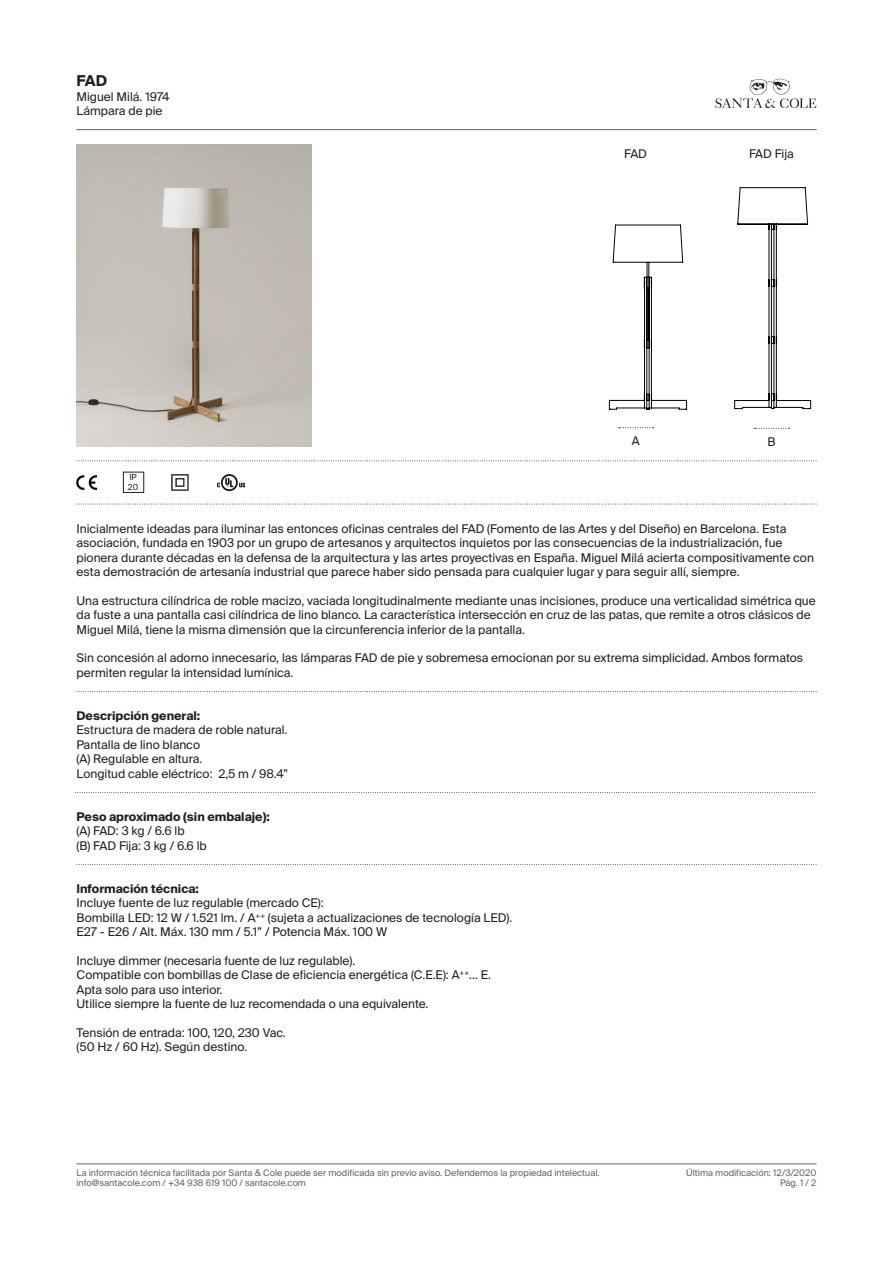
<style>
.page{position:relative;width:893px;height:1263px;background:#fff}
.page>*{position:absolute;margin:0;border:0;box-sizing:border-box;transform-origin:0 0}
.t1{font:700 15px "Suisse Intl";color:#231f20}
.t2{font:12px/14.4px "Suisse Intl";color:#231f20}
.t3{font:700 12px "Suisse Intl";color:#231f20}
.t4{font:9px "Suisse Intl";color:#636366}
.t5{font:8.25px "Suisse Intl";color:#231f20}
.s1{font-weight:700}
</style>
<div class="page">
<svg style="left:715px;top:79px;width:101px;height:29px"></svg>
<hr style="left:77px;top:129px;width:739px;height:1px;background:#636366">
<hr style="left:77px;top:1163px;width:739px;height:1px;background:#636366">
<svg style="left:77px;top:460px;width:740px;height:1px"></svg>
<svg style="left:77px;top:504px;width:740px;height:1px"></svg>
<svg style="left:77px;top:864px;width:740px;height:1px"></svg>
<svg style="left:77px;top:792px;width:739px;height:1px"></svg>
<svg style="left:77px;top:691px;width:740px;height:1px"></svg>
<img style="left:77px;top:475px;width:19px;height:14px">
<img style="left:218px;top:474px;width:26px;height:16px">
<div style="left:123px;top:472px;width:21px;height:20px;border:1px solid #231f20"></div>
<img style="left:172px;top:474px;width:17px;height:17px">
<svg style="left:619px;top:427px;width:35px;height:1px"></svg>
<svg style="left:754px;top:428px;width:35px;height:1px"></svg>
<img style="left:77px;top:144px;width:234px;height:302px">
<svg style="left:734px;top:187px;width:77px;height:222px"></svg>
<svg style="left:609px;top:225px;width:78px;height:185px"></svg>
<p class="t1" style="left:77px;top:72px;width:32px">FAD</p>
<p class="t2" style="left:77px;top:89px;width:95px">Miguel Milá. 1974<br>Lámpara de pie</p>
<p class="t5" style="left:129px;top:473px;width:9px">IP</p>
<p class="t5" style="left:128px;top:483px;width:12px">20</p>
<p class="t2" style="left:624px;top:147px;width:24px">FAD</p>
<p class="t2" style="left:749px;top:147px;width:46px">FAD Fija</p>
<p class="t2" style="left:632px;top:434px;width:9px">A</p>
<p class="t2" style="left:767px;top:434px;width:10px">B</p>
<p class="t2" style="left:77px;top:521px;width:739px">Inicialmente ideadas para iluminar las entonces oficinas centrales del FAD (Fomento de las Artes y del Diseño) en Barcelona. Esta asociación, fundada en 1903 por un grupo de artesanos y arquitectos inquietos por las consecuencias de la industrialización, fue pionera durante décadas en la defensa de la arquitectura y las artes proyectivas en España. Miguel Milá acierta compositivamente con esta demostración de artesanía industrial que parece haber sido pensada para cualquier lugar y para seguir allí, siempre.</p>
<p class="t2" style="left:77px;top:593px;width:741px">Una estructura cilíndrica de roble macizo, vaciada longitudinalmente mediante unas incisiones, produce una verticalidad simétrica que da fuste a una pantalla casi cilíndrica de lino blanco. La característica intersección en cruz de las patas, que remite a otros clásicos de<br>Miguel Milá, tiene la misma dimensión que la circunferencia inferior de la pantalla.</p>
<p class="t2" style="left:77px;top:651px;width:728px">Sin concesión al adorno innecesario, las lámparas FAD de pie y sobremesa emocionan por su extrema simplicidad. Ambos formatos permiten regular la intensidad lumínica.</p>
<p class="t2" style="left:77px;top:709px;width:212px"><span class="s1">Descripción general:<br></span>Estructura de madera de roble natural.</p>
<p class="t2" style="left:77px;top:737px;width:125px">Pantalla de lino blanco</p>
<p class="t2" style="left:77px;top:752px;width:127px">(A) Regulable en altura.</p>
<p class="t2" style="left:77px;top:766px;width:213px">Longitud cable eléctrico: 2,5 m / 98.4”</p>
<p class="t3" style="left:77px;top:810px;width:195px">Peso aproximado (sin embalaje):</p>
<p class="t2" style="left:77px;top:824px;width:110px">(A) FAD: 3 kg / 6.6 lb</p>
<p class="t2" style="left:77px;top:838px;width:132px">(B) FAD Fija: 3 kg / 6.6 lb</p>
<p class="t2" style="left:77px;top:881px;width:249px"><span class="s1">Información técnica:<br></span>Incluye fuente de luz regulable (mercado CE):</p>
<p class="t2" style="left:77px;top:910px;width:437px">Bombilla LED: 12 W / 1.521 lm. / A<sup>++</sup> (sujeta a actualizaciones de tecnología LED).</p>
<p class="t2" style="left:77px;top:925px;width:312px">E27 - E26 / Alt. Máx. 130 mm / 5.1” / Potencia Máx. 100 W</p>
<p class="t2" style="left:77px;top:953px;width:280px">Incluye dimmer (necesaria fuente de luz regulable).</p>
<p class="t2" style="left:77px;top:968px;width:416px">Compatible con bombillas de Clase de eficiencia energética (C.E.E): A<sup>++</sup>... E.</p>
<p class="t2" style="left:77px;top:982px;width:147px">Apta solo para uso interior.</p>
<p class="t2" style="left:77px;top:997px;width:354px">Utilice siempre la fuente de luz recomendada o una equivalente.</p>
<p class="t2" style="left:77px;top:1025px;width:211px">Tensión de entrada: 100, 120, 230 Vac. (50 Hz / 60 Hz). Según destino.</p>
<p class="t4" style="left:77px;top:1167px;width:525px">La información técnica facilitada por Santa &amp; Cole puede ser modificada sin previo aviso. Defendemos la propiedad intelectual.</p>
<p class="t4" style="left:686px;top:1167px;width:132px">Última modificación: 12/3/2020</p>
<p class="t4" style="left:77px;top:1178px;width:231px">info@santacole.com / +34 938 619 100 / santacole.com</p>
<p class="t4" style="left:780px;top:1178px;width:38px">Pág. 1 / 2</p>
</div>
